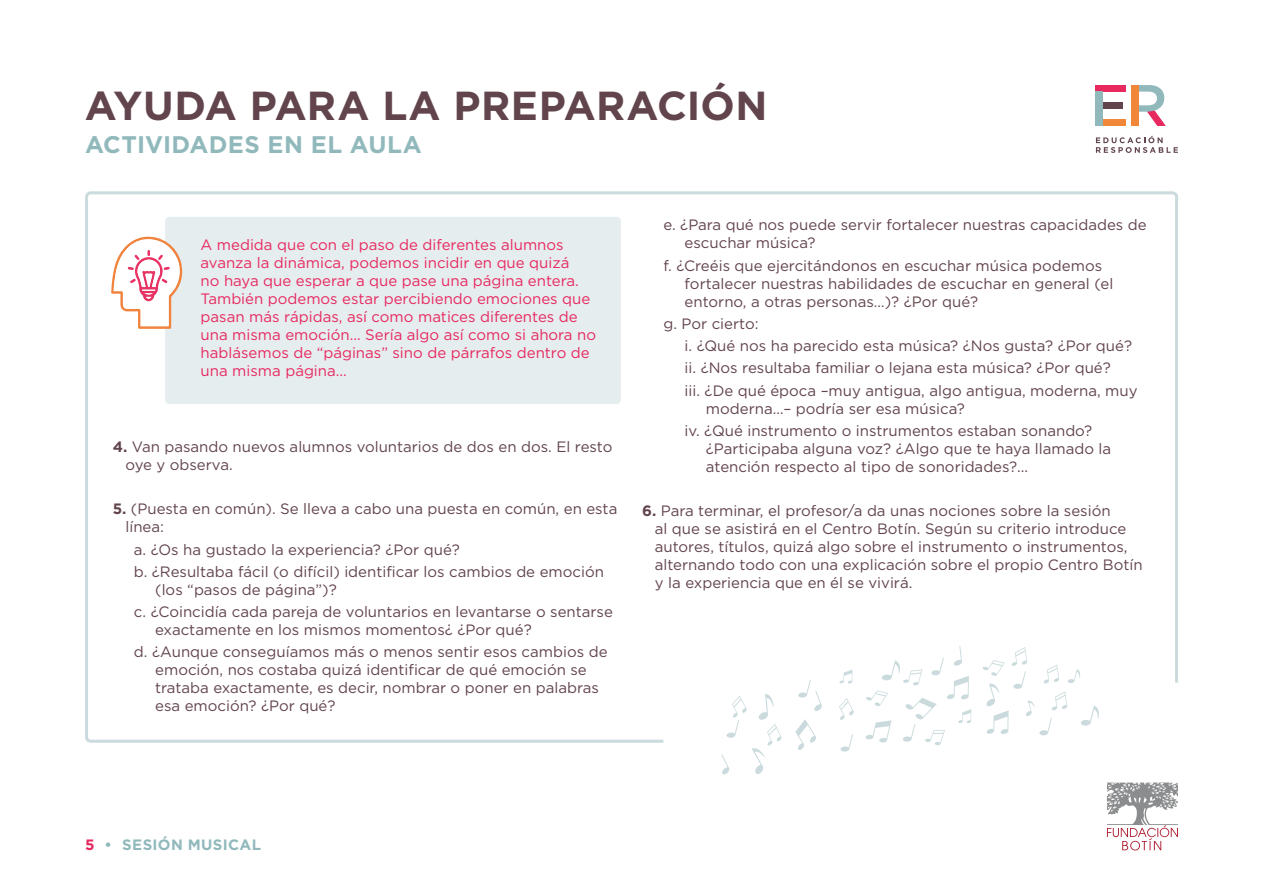
<style>
.page{position:relative;width:1263px;height:893px;background:#fff}
.page>*{position:absolute;margin:0;border:0;box-sizing:border-box;transform-origin:0 0}
.t1{font:700 40.5px "Gotham";letter-spacing:.005em;color:#62444c}
.t2{font:700 24px "Gotham";letter-spacing:.015em;color:#91b9bc}
.t3{font:15px/18px "Gotham";color:#62444c}
.t4{font:15px/18px "Gotham";color:#e72960}
.t5{font:700 15px "Gotham";letter-spacing:.02em;color:#91b9bc}
.s1{font-weight:700}
.s2{color:#e72960}
</style>
<div class="page">
<svg style="left:1096px;top:136px;width:82px;height:17px"></svg>
<div style="left:1101px;top:102px;width:22px;height:7px;background:#62444c"></div>
<div style="left:1095px;top:85px;width:30px;height:6px;background:#e72960"></div>
<div style="left:1095px;top:120px;width:31px;height:6px;background:#f18739"></div>
<div style="left:1095px;top:91px;width:7px;height:35px;background:#91b9bc"></div>
<svg style="left:1138px;top:85px;width:28px;height:41px"></svg>
<div style="left:1131px;top:85px;width:7px;height:41px;background:#f18739"></div>
<svg style="left:1107px;top:782px;width:71px;height:68px"></svg>
<div style="left:165px;top:217px;width:456px;height:187px;background:#e6edef;border-radius:4px"></div>
<svg style="left:111px;top:236px;width:72px;height:93px"></svg>
<svg style="left:795px;top:719px;width:21px;height:31px"></svg>
<svg style="left:839px;top:670px;width:13px;height:14px"></svg>
<svg style="left:840px;top:734px;width:13px;height:18px"></svg>
<svg style="left:798px;top:680px;width:24px;height:31px"></svg>
<svg style="left:839px;top:698px;width:15px;height:22px"></svg>
<svg style="left:721px;top:694px;width:61px;height:81px"></svg>
<svg style="left:983px;top:647px;width:116px;height:88px"></svg>
<svg style="left:865px;top:646px;width:106px;height:99px"></svg>
<h1 class="t1" style="left:85px;top:82px;width:684px">AYUDA PARA LA PREPARACIÓN</h1>
<h2 class="t2" style="left:85px;top:131px;width:338px">ACTIVIDADES EN EL AULA</h2>
<p class="t4" style="left:201px;top:236px;width:397px">A medida que con el paso de diferentes alumnos avanza la dinámica, podemos incidir en que quizá<br>no haya que esperar a que pase una página entera.<br>También podemos estar percibiendo emociones que pasan más rápidas, así como matices diferentes de una misma emoción... Sería algo así como si ahora no hablásemos de “páginas” sino de párrafos dentro de una misma página...</p>
<p class="t3" style="left:125px;top:437px;width:488px;text-indent:-13px"><span class="s1">4.</span> Van pasando nuevos alumnos voluntarios de dos en dos. El resto oye y observa.</p>
<p class="t3" style="left:125px;top:500px;width:493px;text-indent:-13px"><span class="s1">5.</span> (Puesta en común). Se lleva a cabo una puesta en común, en esta línea:</p>
<p class="t3" style="left:134px;top:538px;width:471px;line-height:22.2px">a. ¿Os ha gustado la experiencia? ¿Por qué?<br>b. ¿Resultaba fácil (o difícil) identificar los cambios de emoción</p>
<p class="t3" style="left:134px;top:578px;width:480px;line-height:22.2px;text-indent:21px">(los “pasos de página”)?<br>c. ¿Coincidía cada pareja de voluntarios en levantarse o sentarse</p>
<p class="t3" style="left:134px;top:618px;width:475px;line-height:22.2px;text-indent:21px">exactamente en los mismos momentos¿ ¿Por qué?<br>d. ¿Aunque conseguíamos más o menos sentir esos cambios de</p>
<p class="t3" style="left:155px;top:661px;width:445px">emoción, nos costaba quizá identificar de qué emoción se trataba exactamente, es decir, nombrar o poner en palabras esa emoción? ¿Por qué?</p>
<p class="t3" style="left:685px;top:216px;width:464px;text-indent:-21px">e. ¿Para qué nos puede servir fortalecer nuestras capacidades de escuchar música?</p>
<p class="t3" style="left:685px;top:256px;width:430px;text-indent:-21px">f. ¿Creéis que ejercitándonos en escuchar música podemos fortalecer nuestras habilidades de escuchar en general (el entorno, a otras personas…)? ¿Por qué?</p>
<p class="t3" style="left:685px;top:312px;width:454px;line-height:22.2px;text-indent:-21px">g. Por cierto:<br>i. ¿Qué nos ha parecido esta música? ¿Nos gusta? ¿Por qué? ii. ¿Nos resultaba familiar o lejana esta música? ¿Por qué?<br>iii. ¿De qué época –muy antigua, algo antigua, moderna, muy</p>
<p class="t3" style="left:685px;top:397px;width:409px;line-height:22.2px;text-indent:21px">moderna…– podría ser esa música?<br>iv. ¿Qué instrumento o instrumentos estaban sonando?</p>
<p class="t3" style="left:706px;top:439px;width:407px">¿Participaba alguna voz? ¿Algo que te haya llamado la atención respecto al tipo de sonoridades?...</p>
<p class="t3" style="left:655px;top:502px;width:489px;text-indent:-13px"><span class="s1">6.</span> Para terminar, el profesor/a da unas nociones sobre la sesión<br>al que se asistirá en el Centro Botín. Según su criterio introduce autores, títulos, quizá algo sobre el instrumento o instrumentos, alternando todo con una explicación sobre el propio Centro Botín y la experiencia que en él se vivirá.</p>
<p class="t5" style="left:85px;top:836px;width:177px"><span class="s2">5</span> • SESIÓN MUSICAL</p>
</div>
